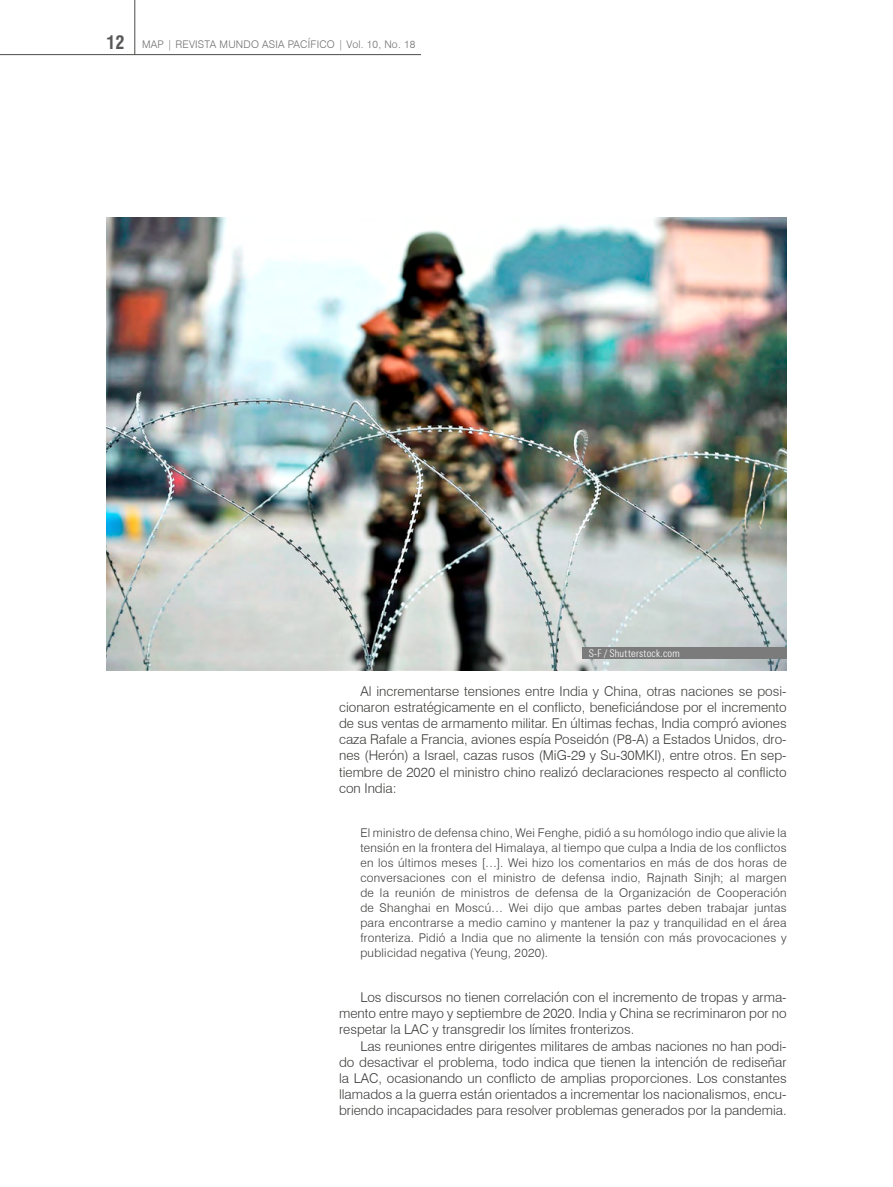
<style>
.page{position:relative;width:893px;height:1187px;background:#fff}
.page>*{position:absolute;margin:0;border:0;box-sizing:border-box;transform-origin:0 0}
.t1{font:300 13.5px/16.2px "Swiss 721 BT";color:#3c3c3b;text-align:justify}
.t2{font:300 12px/15px "Swiss 721 BT";letter-spacing:.025em;color:#3c3c3b;text-align:justify}
.t3{font:300 10.5px "Swiss 721 BT";letter-spacing:.02em;color:#706f6f}
.t4{font:300 condensed 10.5px "Zurich BT";letter-spacing:.02em;color:#fff}
.s1{font-weight:700;font-stretch:condensed;font-size:18px;color:#575756}
</style>
<div class="page">
<img style="left:106px;top:217px;width:681px;height:454px">
<div style="left:582px;top:647px;width:205px;height:11px;background:#7c7b7b"></div>
<hr style="left:0;top:54px;width:421px;height:1px;background:#4a4a49">
<hr style="left:135px;top:0;width:1px;height:55px;background:#4a4a49">
<p class="t3" style="left:106px;top:38px;width:311px"><span class="s1">12</span> MAP | REVISTA MUNDO ASIA PACÍFICO | Vol. 10, No. 18</p>
<p class="t4" style="left:589px;top:646px;width:93px">S-F / Shutterstock.com</p>
<p class="t1" style="left:339px;top:682px;width:449px;text-indent:21px">Al incrementarse tensiones entre India y China, otras naciones se posi&shy;cionaron estratégicamente en el conflicto, beneficiándose por el incremento de sus ventas de armamento militar. En últimas fechas, India compró aviones caza Rafale a Francia, aviones espía Poseidón (P8-A) a Estados Unidos, dro&shy;nes (Herón) a Israel, cazas rusos (MiG-29 y Su-30MKI), entre otros. En sep&shy;tiembre de 2020 el ministro chino realizó declaraciones respecto al conflicto con India:</p>
<p class="t2" style="left:360px;top:824px;width:428px">El ministro de defensa chino, Wei Fenghe, pidió a su homólogo indio que alivie la tensión en la frontera del Himalaya, al tiempo que culpa a India de los conflictos en los últimos meses […]. Wei hizo los comentarios en más de dos horas de conversaciones con el ministro de defensa indio, Rajnath Sinjh; al margen de la reunión de ministros de defensa de la Organización de Cooperación de Shanghai en Moscú… Wei dijo que ambas partes deben trabajar juntas para encontrarse a medio camino y mantener la paz y tranquilidad en el área fronteriza. Pidió a India que no alimente la tensión con más provocaciones y publicidad negativa (Yeung, 2020).</p>
<p class="t1" style="left:339px;top:988px;width:449px;text-indent:21px">Los discursos no tienen correlación con el incremento de tropas y arma&shy;mento entre mayo y septiembre de 2020. India y China se recriminaron por no respetar la LAC y transgredir los límites fronterizos.</p>
<p class="t1" style="left:339px;top:1037px;width:449px;text-indent:21px">Las reuniones entre dirigentes militares de ambas naciones no han podi&shy;do desactivar el problema, todo indica que tienen la intención de rediseñar la LAC, ocasionando un conflicto de amplias proporciones. Los constantes llamados a la guerra están orientados a incrementar los nacionalismos, encu&shy;briendo incapacidades para resolver problemas generados por la pandemia.</p>
</div>
